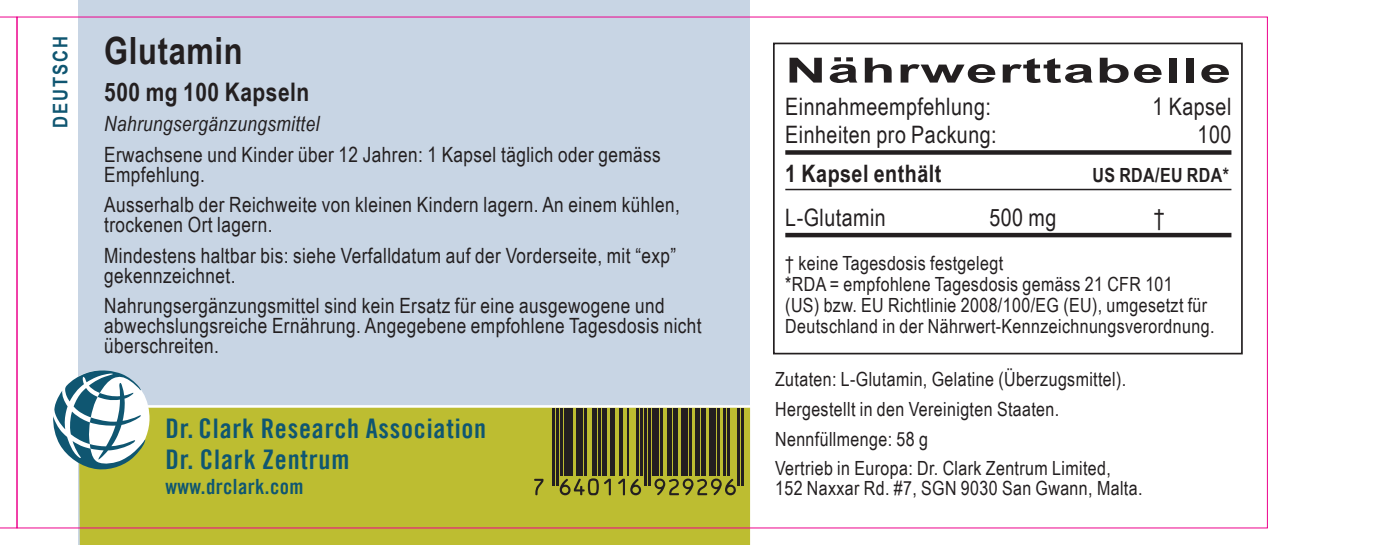
<style>
.page{position:relative;width:1395px;height:545px;background:#fff}
.page>*{position:absolute;margin:0;border:0;box-sizing:border-box;transform-origin:0 0}
.t1{font:700 37.5px "Arial Narrow";letter-spacing:.02em;color:#231f20}
.t2{font:700 34.8px "Arial Narrow";letter-spacing:.02em;color:#231f20;scale:2 1}
.t3{font:27px/31.2px "Trade Gothic LT Bold Cond Twenty";letter-spacing:.03em;color:#0f5671}
.t4{font:700 25.5px "Arial Narrow";letter-spacing:.02em;color:#231f20}
.t5{font:24px "Arial Narrow";letter-spacing:.02em;color:#231f20}
.t6{font:700 24px "Arial Narrow";letter-spacing:.02em;color:#231f20}
.t7{font:21px/20.1px "Arial Narrow";letter-spacing:.02em;color:#231f20}
.t8{font:italic 21px "Arial Narrow";letter-spacing:.02em;color:#231f20}
.t9{font:21px "Trade Gothic LT Bold Cond Twenty";letter-spacing:.02em;color:#0f5671}
.t10{font:700 20.1px "Arial Narrow";letter-spacing:.1em;color:#0f5671}
.t11{font:19.5px/21px "Arial Narrow";letter-spacing:.02em;color:#231f20}
.t12{font:700 19.5px "Arial Narrow";letter-spacing:.02em;color:#231f20}
</style>
<div class="page">
<div style="left:79px;top:0;width:671px;height:544px;background:#c8d5e4"></div>
<div style="left:785px;top:150px;width:446px;height:5px;background:#231f20"></div>
<hr style="left:785px;top:189px;width:446px;height:1px;background:#231f20">
<hr style="left:785px;top:233px;width:446px;height:4px;background:#231f20">
<div style="left:773px;top:43px;width:469px;height:311px;border:2px solid #231f20"></div>
<svg style="left:69px;top:405px;width:696px;height:139px"></svg>
<div style="left:79px;top:407px;width:671px;height:137px;background:#bdbd31"></div>
<svg style="left:53px;top:368px;width:98px;height:102px"></svg>
<svg style="left:534px;top:478px;width:9px;height:17px"></svg>
<hr style="left:552px;top:408px;width:2px;height:77px;background:#231f20">
<hr style="left:556px;top:408px;width:2px;height:77px;background:#231f20">
<hr style="left:560px;top:408px;width:2px;height:67px;background:#231f20">
<div style="left:564px;top:408px;width:8px;height:67px;background:#231f20"></div>
<div style="left:576px;top:408px;width:6px;height:67px;background:#231f20"></div>
<hr style="left:584px;top:408px;width:2px;height:67px;background:#231f20">
<hr style="left:592px;top:408px;width:4px;height:67px;background:#231f20">
<hr style="left:598px;top:408px;width:2px;height:67px;background:#231f20">
<svg style="left:560px;top:478px;width:51px;height:17px"></svg>
<hr style="left:602px;top:408px;width:4px;height:67px;background:#231f20">
<hr style="left:610px;top:408px;width:4px;height:67px;background:#231f20">
<hr style="left:619px;top:408px;width:3px;height:67px;background:#231f20">
<hr style="left:627px;top:408px;width:2px;height:67px;background:#231f20">
<svg style="left:618px;top:478px;width:23px;height:17px"></svg>
<hr style="left:637px;top:408px;width:2px;height:67px;background:#231f20">
<hr style="left:641px;top:408px;width:2px;height:67px;background:#231f20">
<hr style="left:645px;top:408px;width:2px;height:77px;background:#231f20">
<hr style="left:649px;top:408px;width:2px;height:77px;background:#231f20">
<div style="left:653px;top:408px;width:6px;height:67px;background:#231f20"></div>
<hr style="left:661px;top:408px;width:2px;height:67px;background:#231f20">
<hr style="left:667px;top:408px;width:4px;height:67px;background:#231f20">
<hr style="left:673px;top:408px;width:4px;height:67px;background:#231f20">
<div style="left:681px;top:408px;width:6px;height:67px;background:#231f20"></div>
<hr style="left:689px;top:408px;width:2px;height:67px;background:#231f20">
<hr style="left:695px;top:408px;width:4px;height:67px;background:#231f20">
<hr style="left:701px;top:408px;width:4px;height:67px;background:#231f20">
<div style="left:709px;top:408px;width:6px;height:67px;background:#231f20"></div>
<hr style="left:717px;top:408px;width:2px;height:67px;background:#231f20">
<svg style="left:654px;top:478px;width:82px;height:17px"></svg>
<hr style="left:723px;top:408px;width:2px;height:67px;background:#231f20">
<hr style="left:727px;top:408px;width:2px;height:67px;background:#231f20">
<hr style="left:737px;top:408px;width:2px;height:77px;background:#231f20">
<hr style="left:741px;top:408px;width:2px;height:77px;background:#231f20">
<svg style="left:0;top:16px;width:18px;height:512px"></svg>
<p class="t10" style="left:45px;top:128px;width:94px;rotate:-90deg">DEUTSCH</p>
<h1 class="t1" style="left:104px;top:22px;width:140px">Glutamin</h1>
<p class="t4" style="left:104px;top:73px;width:207px">500 mg 100 Kapseln</p>
<p class="t8" style="left:104px;top:109px;width:217px">Nahrungsergänzungsmittel</p>
<p class="t7" style="left:104px;top:143px;width:558px">Erwachsene und Kinder über 12 Jahren: 1 Kapsel täglich oder gemäss<br>Empfehlung.</p>
<p class="t7" style="left:104px;top:194px;width:577px">Ausserhalb der Reichweite von kleinen Kindern lagern. An einem kühlen, trockenen Ort lagern.</p>
<p class="t7" style="left:104px;top:244px;width:573px">Mindestens haltbar bis: siehe Verfalldatum auf der Vorderseite, mit “exp” gekennzeichnet.</p>
<p class="t7" style="left:104px;top:294px;width:599px">Nahrungsergänzungsmittel sind kein Ersatz für eine ausgewogene und abwechslungsreiche Ernährung. Angegebene empfohlene Tagesdosis nicht überschreiten.</p>
<p class="t3" style="left:165px;top:412px;width:322px">Dr. Clark Research Association<br>Dr. Clark Zentrum</p>
<p class="t9" style="left:165px;top:473px;width:140px">www.drclark.com</p>
<h2 class="t2" style="left:785px;top:44px;width:224px">Nährwerttabelle</h2>
<p class="t5" style="left:785px;top:89px;width:207px">Einnahmeempfehlung:</p>
<p class="t5" style="left:1152px;top:89px;width:80px">1 Kapsel</p>
<p class="t5" style="left:785px;top:117px;width:213px">Einheiten pro Packung:</p>
<p class="t5" style="left:1197px;top:117px;width:35px">100</p>
<p class="t6" style="left:785px;top:155px;width:157px">1 Kapsel enthält</p>
<p class="t12" style="left:1092px;top:160px;width:138px">US RDA/EU RDA*</p>
<p class="t5" style="left:785px;top:200px;width:102px">L-Glutamin</p>
<p class="t5" style="left:989px;top:200px;width:68px">500 mg</p>
<p class="t5" style="left:1153px;top:200px;width:12px">†</p>
<p class="t11" style="left:785px;top:252px;width:431px">† keine Tagesdosis festgelegt<br>*RDA = empfohlene Tagesdosis gemäss 21 CFR 101<br>(US) bzw. EU Richtlinie 2008/100/EG (EU), umgesetzt für Deutschland in der Nährwert-Kennzeichnungsverordnung.</p>
<p class="t11" style="left:775px;top:363px;width:353px;line-height:29.7px">Zutaten: L-Glutamin, Gelatine (Überzugsmittel).<br>Hergestellt in den Vereinigten Staaten.<br>Nennfüllmenge: 58 g<br>Vertrieb in Europa: Dr. Clark Zentrum Limited,</p>
<p class="t11" style="left:775px;top:476px;width:369px">152 Naxxar Rd. #7, SGN 9030 San Gwann, Malta.</p>
</div>
